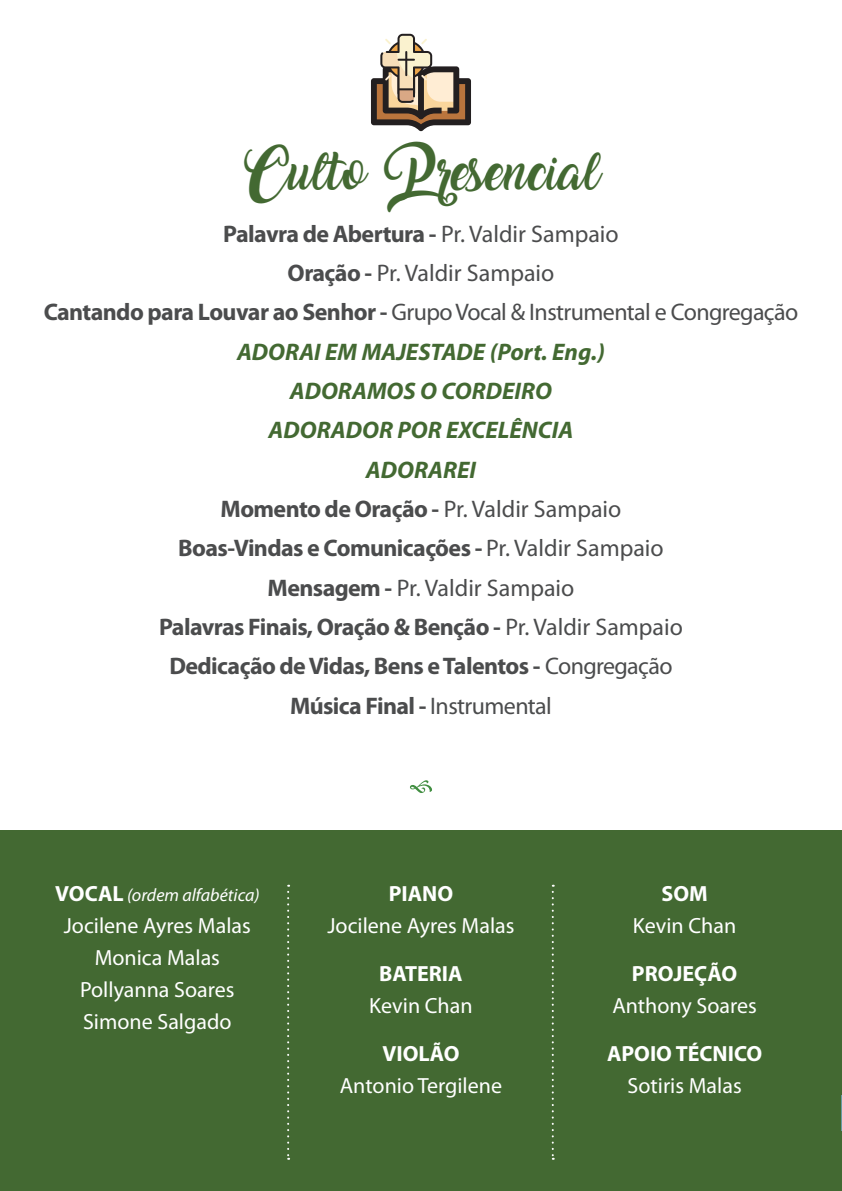
<style>
.page{position:relative;width:842px;height:1191px;background:#fff}
.page>*{position:absolute;margin:0;border:0;box-sizing:border-box;transform-origin:0 0}
.t1{font:34px "Amarillo";color:#436932}
.t2{font:700 24px "Myriad Pro";letter-spacing:-.025em;color:#4b4c4d}
.t3{font:italic 700 24px "Myriad Pro";color:#436932}
.t4{font:24px "Myriad Pro";letter-spacing:-.025em;color:#4b4c4d}
.t5{font:24px "Myriad Pro";color:#4b4c4d}
.t6{font:22px "Myriad Pro";color:#fff}
.t7{font:700 22px "Myriad Pro";color:#fff}
.t8{font:italic 18px "Myriad Pro";color:#fff}
.s1{font-weight:400}
.s2{font-weight:700}
.s3{font-weight:700;font-style:normal;font-size:22px}
</style>
<div class="page">
<div style="left:0;top:830px;width:842px;height:361px;background:#436932"></div>
<svg style="left:371px;top:34px;width:100px;height:97px"></svg>
<hr style="left:841px;top:255px;width:1px;height:335px;background:#436932">
<svg style="left:410px;top:780px;width:22px;height:13px"></svg>
<svg style="left:287px;top:884px;width:2px;height:275px"></svg>
<svg style="left:552px;top:884px;width:2px;height:275px"></svg>
<p class="t1" style="left:242px;top:158px;width:360px">Culto P resencial</p>
<p class="t2" style="left:223px;top:218px;width:397px">Palavra de Abertura - <span class="s1">Pr. Valdir Sampaio</span></p>
<p class="t5" style="left:288px;top:258px;width:268px"><span class="s2">Oração -</span> Pr. Valdir Sampaio</p>
<p class="t4" style="left:44px;top:297px;width:756px"><span class="s2">Cantando para Louvar ao Senhor -</span> Grupo Vocal &amp; Instrumental e Congregação</p>
<p class="t3" style="left:237px;top:336px;width:369px">ADORAI EM MAJESTADE (Port. Eng.)</p>
<p class="t3" style="left:290px;top:375px;width:264px">ADORAMOS O CORDEIRO</p>
<p class="t3" style="left:269px;top:415px;width:306px">ADORADOR POR EXCELÊNCIA</p>
<p class="t3" style="left:366px;top:454px;width:112px">ADORAREI</p>
<p class="t2" style="left:221px;top:493px;width:402px">Momento de Oração - <span class="s1">Pr. Valdir Sampaio</span></p>
<p class="t2" style="left:178px;top:532px;width:487px">Boas-Vindas e Comunicações - <span class="s1">Pr. Valdir Sampaio</span></p>
<p class="t5" style="left:268px;top:573px;width:308px"><span class="s2">Mensagem -</span> Pr. Valdir Sampaio</p>
<p class="t2" style="left:159px;top:611px;width:525px">Palavras Finais, Oração &amp; Benção - <span class="s1">Pr. Valdir Sampaio</span></p>
<p class="t2" style="left:169px;top:651px;width:505px">Dedicação de Vidas, Bens e Talentos - <span class="s1">Congregação</span></p>
<p class="t2" style="left:290px;top:690px;width:263px">Música Final - <span class="s1">Instrumental</span></p>
<p class="t8" style="left:55px;top:884px;width:206px"><span class="s3">VOCAL</span> (ordem alfabética)</p>
<p class="t6" style="left:64px;top:912px;width:189px">Jocilene Ayres Malas</p>
<p class="t6" style="left:95px;top:944px;width:127px">Monica Malas</p>
<p class="t6" style="left:80px;top:976px;width:156px">Pollyanna Soares</p>
<p class="t6" style="left:83px;top:1008px;width:150px">Simone Salgado</p>
<p class="t7" style="left:389px;top:879px;width:66px">PIANO</p>
<p class="t6" style="left:327px;top:912px;width:188px">Jocilene Ayres Malas</p>
<p class="t7" style="left:379px;top:959px;width:85px">BATERIA</p>
<p class="t6" style="left:369px;top:992px;width:105px">Kevin Chan</p>
<p class="t7" style="left:382px;top:1039px;width:79px">VIOLÃO</p>
<p class="t6" style="left:340px;top:1072px;width:164px">Antonio Tergilene</p>
<p class="t7" style="left:661px;top:879px;width:48px">SOM</p>
<p class="t6" style="left:633px;top:912px;width:105px">Kevin Chan</p>
<p class="t7" style="left:632px;top:959px;width:107px">PROJEÇÃO</p>
<p class="t6" style="left:612px;top:992px;width:146px">Anthony Soares</p>
<p class="t7" style="left:607px;top:1039px;width:157px">APOIO TÉCNICO</p>
<p class="t6" style="left:627px;top:1072px;width:116px">Sotiris Malas</p>
</div>
